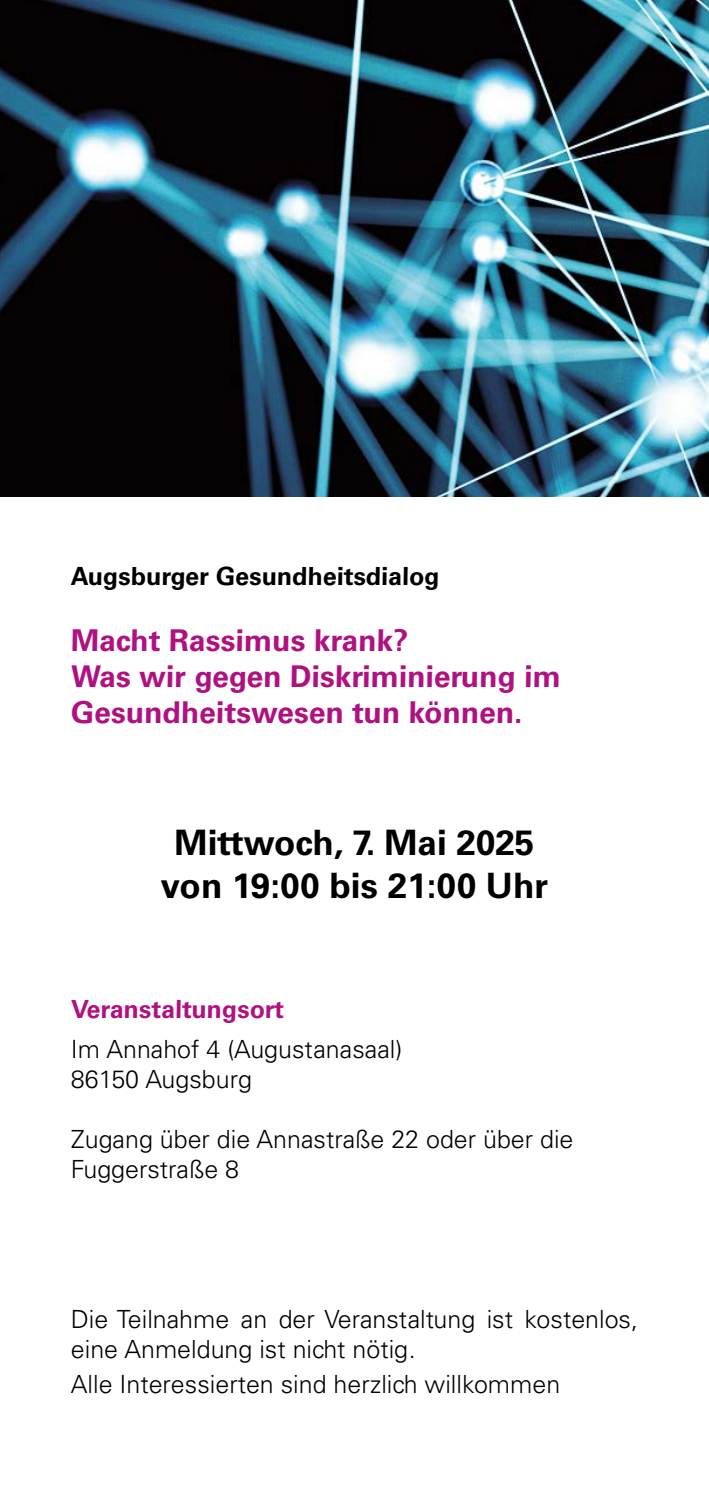
<style>
.page{position:relative;width:709px;height:1489px;background:#fff}
.page>*{position:absolute;margin:0;border:0;box-sizing:border-box;transform-origin:0 0}
.t1{font:700 35px/42px "Univers LT Std";color:#000;text-align:center}
.t2{font:700 30px/36px "Univers LT Std";letter-spacing:-.015em;color:#af1280}
.t3{font:300 25px/30px "Univers LT Std";color:#000}
.t4{font:700 25px "Univers LT Std";color:#000}
.t5{font:700 25px "Univers LT Std";color:#af1280}
</style>
<div class="page">
<img style="left:0;top:0;width:709px;height:496px">
<p class="t4" style="left:71px;top:562px;width:371px">Augsburger Gesundheitsdialog</p>
<p class="t2" style="left:71px;top:623px;width:492px">Macht Rassimus krank?<br>Was wir gegen Diskriminierung im<br>Gesundheitswesen tun können.</p>
<h1 class="t1" style="left:161px;top:822px;width:389px">Mittwoch, 7. Mai 2025 von 19:00 bis 21:00 Uhr</h1>
<p class="t5" style="left:71px;top:994px;width:214px">Veranstaltungsort</p>
<p class="t3" style="left:71px;top:1033px;width:333px">Im Annahof 4 (Augustanasaal)<br>86150 Augsburg</p>
<p class="t3" style="left:71px;top:1123px;width:504px">Zugang über die Annastraße 22 oder über die<br>Fuggerstraße 8</p>
<p class="t3" style="left:71px;top:1303px;width:568px">Die Teilnahme an der Veranstaltung ist kostenlos, eine Anmeldung ist nicht nötig.</p>
<p class="t3" style="left:71px;top:1368px;width:491px">Alle Interessierten sind herzlich willkommen</p>
</div>
